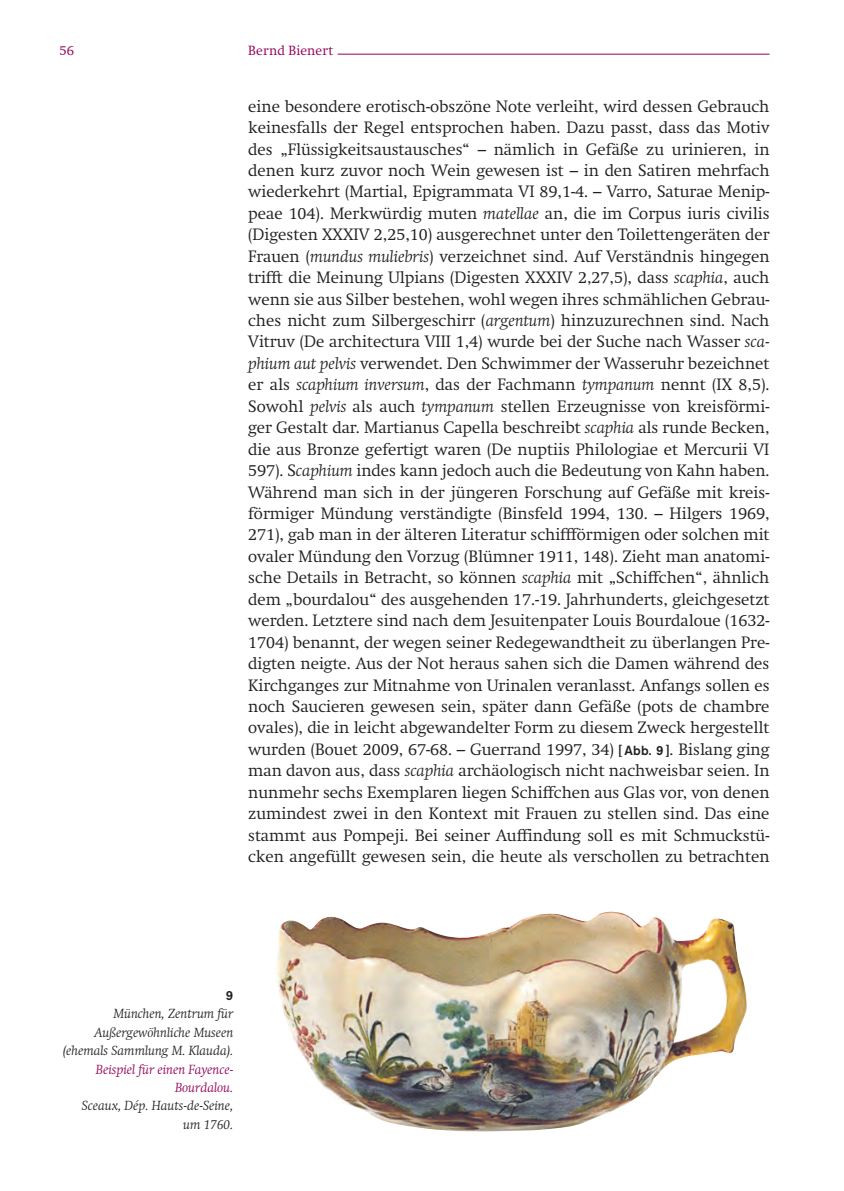
<style>
.page{position:relative;width:844px;height:1191px;background:#fff}
.page>*{position:absolute;margin:0;border:0;box-sizing:border-box;transform-origin:0 0}
.t1{font:300 16.28px/21.3px "Swift";color:#231f20;text-align:justify}
.t2{font:italic 300 13.12px/18.4px "Swift";color:#231f20;text-align:right}
.t3{font:italic 300 13.12px/18.4px "Swift";color:#950058;text-align:right}
.t4{font:300 13.12px "Swift";letter-spacing:.015em;color:#950058}
.t5{font:500 13.12px "Akzidenz Grotesk Std";color:#231f20}
.s1{font-style:italic}
.s2{font-family:"Akzidenz Grotesk Std";font-weight:500;font-size:13.12px}
</style>
<div class="page">
<hr style="left:337px;top:54px;width:432px;height:1px;background:#950058">
<img style="left:276px;top:911px;width:470px;height:220px">
<p class="t4" style="left:60px;top:42px;width:16px">56</p>
<p class="t4" style="left:248px;top:42px;width:87px">Bernd Bienert</p>
<p class="t1" style="left:248px;top:95px;width:522px">eine besondere erotisch-obszöne Note verleiht, wird dessen Gebrauch keinesfalls der Regel entsprochen haben. Dazu passt, dass das Motiv des „Flüssigkeitsaustausches“ – nämlich in Gefäße zu urinieren, in denen kurz zuvor noch Wein gewesen ist – in den Satiren mehrfach wiederkehrt (Martial, Epigrammata VI 89,1-4. – Varro, Saturae Menip&shy;peae 104). Merkwürdig muten <span class="s1">matellae</span> an, die im Corpus iuris civilis (Digesten XXXIV 2,25,10) ausgerechnet unter den Toilettengeräten der Frauen (<span class="s1">mundus muliebris</span>) verzeichnet sind. Auf Verständnis hingegen trifft die Meinung Ulpians (Digesten XXXIV 2,27,5), dass <span class="s1">scaphia</span>, auch wenn sie aus Silber bestehen, wohl wegen ihres schmählichen Gebrau&shy;ches nicht zum Silbergeschirr (<span class="s1">argentum</span>) hinzuzurechnen sind. Nach Vitruv (De architectura VIII 1,4) wurde bei der Suche nach Wasser <span class="s1">sca&shy;phium aut pelvis</span> verwendet. Den Schwimmer der Wasseruhr bezeichnet er als <span class="s1">scaphium inversum</span>, das der Fachmann <span class="s1">tympanum</span> nennt (IX 8,5).<br>Sowohl <span class="s1">pelvis</span> als auch <span class="s1">tympanum</span> stellen Erzeugnisse von kreisförmi&shy;ger Gestalt dar. Martianus Capella beschreibt <span class="s1">scaphia</span> als runde Becken, die aus Bronze gefertigt waren (De nuptiis Philologiae et Mercurii VI 597). S<span class="s1">caphium</span> indes kann jedoch auch die Bedeutung von Kahn haben.<br>Während man sich in der jüngeren Forschung auf Gefäße mit kreis&shy;förmiger Mündung verständigte (Binsfeld 1994, 130. – Hilgers 1969, 271), gab man in der älteren Literatur schiffförmigen oder solchen mit ovaler Mündung den Vorzug (Blümner 1911, 148). Zieht man anatomi&shy;sche Details in Betracht, so können <span class="s1">scaphia</span> mit „Schiffchen“, ähnlich dem „bourdalou“ des ausgehenden 17.-19. Jahrhunderts, gleichgesetzt werden. Letztere sind nach dem Jesuitenpater Louis Bourdaloue (1632- 1704) benannt, der wegen seiner Redegewandtheit zu überlangen Pre&shy;digten neigte. Aus der Not heraus sahen sich die Damen während des Kirchganges zur Mitnahme von Urinalen veranlasst. Anfangs sollen es noch Saucieren gewesen sein, später dann Gefäße (pots de chambre ovales), die in leicht abgewandelter Form zu diesem Zweck hergestellt wurden (Bouet 2009, 67-68. – Guerrand 1997, 34) <span class="s2">[ Abb. 9 ]</span>. Bislang ging man davon aus, dass <span class="s1">scaphia</span> archäologisch nicht nachweisbar seien. In nunmehr sechs Exemplaren liegen Schiffchen aus Glas vor, von denen zumindest zwei in den Kontext mit Frauen zu stellen sind. Das eine stammt aus Pompeji. Bei seiner Auffindung soll es mit Schmuckstü&shy;cken angefüllt gewesen sein, die heute als verschollen zu betrachten</p>
<p class="t5" style="left:226px;top:987px;width:9px">9</p>
<p class="t2" style="left:63px;top:1004px;width:172px">München, Zentrum für<br>Außergewöhnliche Museen (ehemals Sammlung M. Klauda).</p>
<p class="t3" style="left:96px;top:1059px;width:139px">Beispiel für einen Fayence-<br>Bourdalou.</p>
<p class="t2" style="left:82px;top:1096px;width:153px">Sceaux, Dép. Hauts-de-Seine, um 1760.</p>
</div>
